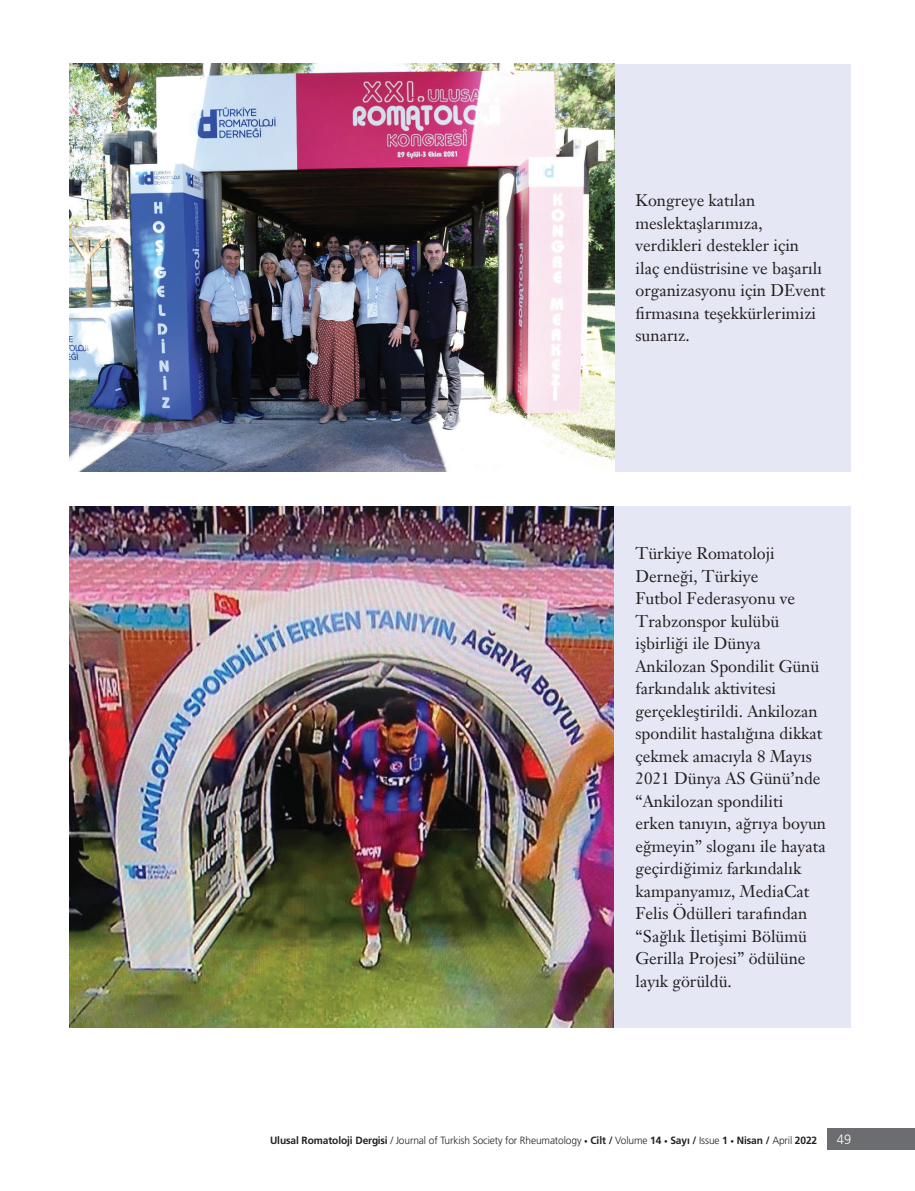
<style>
.page{position:relative;width:915px;height:1191px;background:#fff}
.page>*{position:absolute;margin:0;border:0;box-sizing:border-box;transform-origin:0 0}
.YAZI{font:16.5px/22.5px "Janson Text W04 55 Roman";color:#231f20}
.t1{font:13.5px "Frutiger Light Nr Tr";color:#fff;scale:.95 1}
.t2{font:10.5px "Frutiger Light Nr Tr";letter-spacing:-.01em;color:#231f20}
.s1{font-family:"Frutiger Bold Tr"}
.s2{font-size:7.5px}
</style>
<div class="page">
<div style="left:826px;top:1128px;width:88px;height:21px;background:#6c6d70"></div>
<div style="left:614px;top:64px;width:236px;height:407px;background:#e5e7f4"></div>
<img style="left:70px;top:64px;width:544px;height:407px">
<img style="left:70px;top:506px;width:544px;height:521px">
<div style="left:614px;top:506px;width:236px;height:521px;background:#e5e7f4"></div>
<p class="YAZI" style="left:635px;top:189px;width:191px">Kongreye katılan meslektaşlarımıza, verdikleri destekler için ilaç endüstrisine ve başarılı organizasyonu için DEvent firmasına teşekkürlerimizi sunarız.</p>
<p class="YAZI" style="left:635px;top:542px;width:192px">Türkiye Romatoloji<br>Derneği, Türkiye<br>Futbol Federasyonu ve<br>Trabzonspor kulübü işbirliği ile Dünya<br>Ankilozan Spondilit Günü farkındalık aktivitesi gerçekleştirildi. Ankilozan spondilit hastalığına dikkat çekmek amacıyla 8 Mayıs<br>2021 Dünya AS Günü’nde “Ankilozan spondiliti erken tanıyın, ağrıya boyun eğmeyin” sloganı ile hayata geçirdiğimiz farkındalık kampanyamız, MediaCat<br>Felis Ödülleri tarafından “Sağlık İletişimi Bölümü<br>Gerilla Projesi” ödülüne layık görüldü.</p>
<p class="t2" style="left:270px;top:1134px;width:548px"><span class="s1">Ulusal Romatoloji Dergisi</span> / Journal of Turkish Society for Rheumatology <span class="s2">•</span> <span class="s1">Cilt /</span> Volume <span class="s1">14</span> <span class="s2">•</span> <span class="s1">Sayı /</span> Issue <span class="s1">1</span> <span class="s2">•</span> <span class="s1">Nisan /</span> April <span class="s1">2022</span></p>
<p class="t1" style="left:836px;top:1131px;width:17px">49</p>
</div>
